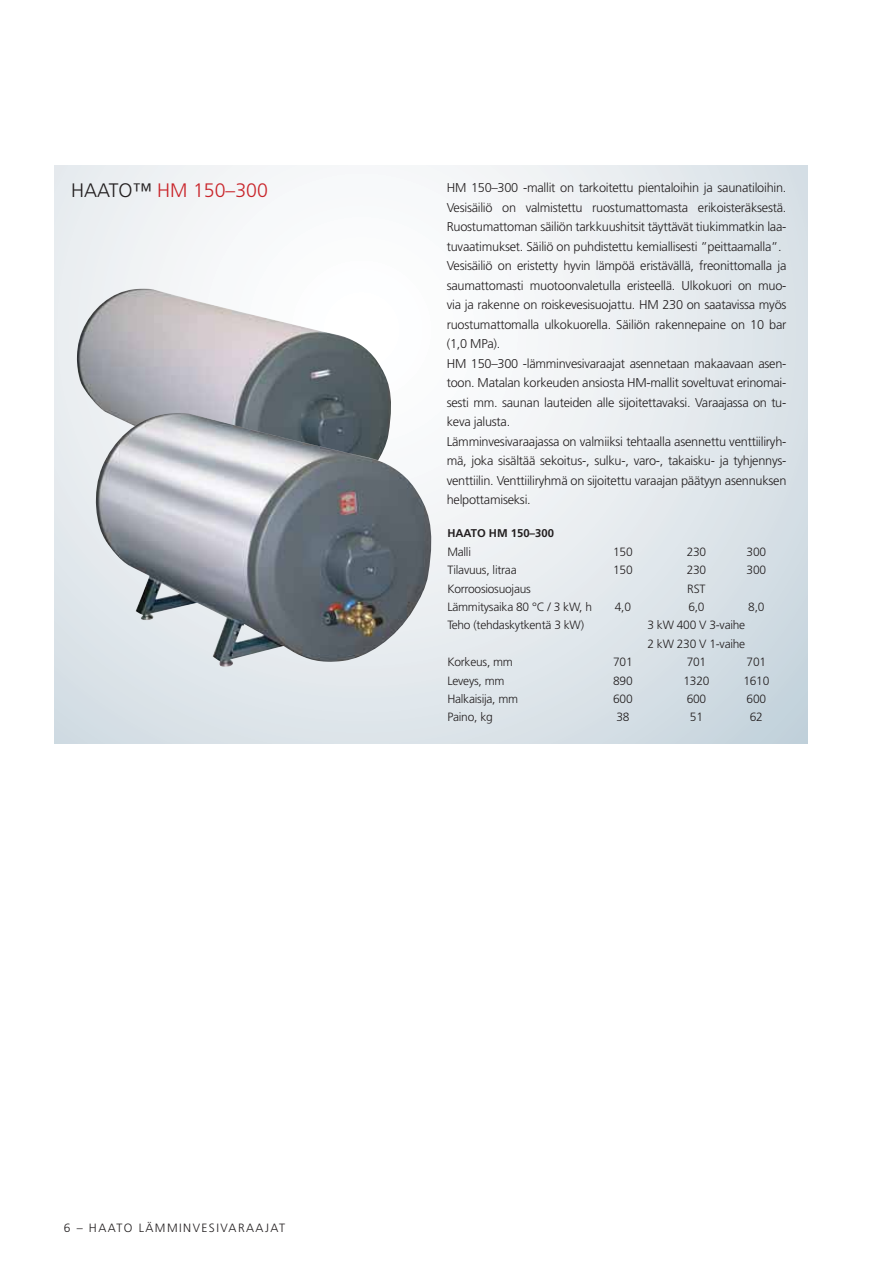
<style>
.page{position:relative;width:893px;height:1263px;background:#fff}
.page>*{position:absolute;margin:0;border:0;box-sizing:border-box;transform-origin:0 0}
.t1{font:300 19.5px "Frutiger";color:#c9252b}
.t2{font:300 12.75px/19.5px "Frutiger";letter-spacing:-.02em;color:#231f20}
.t3{font:300 12px/18.5px "Frutiger";letter-spacing:-.02em;color:#231f20}
.t4{font:300 12px "Frutiger";letter-spacing:.12em;color:#231f20}
.t5{font:700 11.25px "Frutiger";color:#231f20}
.s1{color:#231f20}
</style>
<div class="page">
<svg style="left:54px;top:166px;width:754px;height:577px"></svg>
<img style="left:77px;top:289px;width:318px;height:224px">
<img style="left:95px;top:413px;width:338px;height:254px">
<h1 class="t1" style="left:71px;top:182px;width:198px"><span class="s1">HAATO™</span> HM 150–300</h1>
<p class="t2" style="left:447px;top:179px;width:341px">HM 150–300 -mallit on tarkoitettu pientaloihin ja saunatiloihin.<br>Vesisäiliö on valmistettu ruostumattomasta erikoisteräksestä.<br>Ruostumattoman säiliön tarkkuushitsit täyttävät tiukimmatkin laa&shy;tuvaatimukset. Säiliö on puhdistettu kemiallisesti ”peittaamalla”.<br>Vesisäiliö on eristetty hyvin lämpöä eristävällä, freonittomalla ja saumattomasti muotoonvaletulla eristeellä. Ulkokuori on muo&shy;via ja rakenne on roiskevesisuojattu. HM 230 on saatavissa myös ruostumattomalla ulkokuorella. Säiliön rakennepaine on 10 bar (1,0 MPa).<br>HM 150–300 -lämminvesivaraajat asennetaan makaavaan asen&shy;toon. Matalan korkeuden ansiosta HM-mallit soveltuvat erinomai&shy;sesti mm. saunan lauteiden alle sijoitettavaksi. Varaajassa on tu&shy;keva jalusta.<br>Lämminvesivaraajassa on valmiiksi tehtaalla asennettu venttiiliryh&shy;mä, joka sisältää sekoitus-, sulku-, varo-, takaisku- ja tyhjennys&shy;venttiilin. Venttiiliryhmä on sijoitettu varaajan päätyyn asennuksen helpottamiseksi.</p>
<p class="t5" style="left:447px;top:528px;width:108px">HAATO HM 150–300</p>
<p class="t3" style="left:447px;top:543px;width:25px">Malli</p>
<p class="t3" style="left:613px;top:543px;width:21px">150</p>
<p class="t3" style="left:687px;top:543px;width:21px">230</p>
<p class="t3" style="left:747px;top:543px;width:21px">300</p>
<p class="t3" style="left:447px;top:562px;width:71px">Tilavuus, litraa</p>
<p class="t3" style="left:613px;top:562px;width:21px">150</p>
<p class="t3" style="left:687px;top:562px;width:21px">230</p>
<p class="t3" style="left:747px;top:562px;width:21px">300</p>
<p class="t3" style="left:447px;top:580px;width:85px">Korroosiosuojaus</p>
<p class="t3" style="left:687px;top:580px;width:20px">RST</p>
<p class="t3" style="left:447px;top:599px;width:146px">Lämmitysaika 80 °C / 3 kW, h</p>
<p class="t3" style="left:615px;top:599px;width:18px">4,0</p>
<p class="t3" style="left:688px;top:599px;width:18px">6,0</p>
<p class="t3" style="left:748px;top:599px;width:18px">8,0</p>
<p class="t3" style="left:447px;top:617px;width:138px">Teho (tehdaskytkentä 3 kW)</p>
<p class="t3" style="left:647px;top:617px;width:99px">3 kW 400 V 3-vaihe<br>2 kW 230 V 1-vaihe</p>
<p class="t3" style="left:447px;top:654px;width:67px">Korkeus, mm</p>
<p class="t3" style="left:613px;top:654px;width:21px">701</p>
<p class="t3" style="left:687px;top:654px;width:21px">701</p>
<p class="t3" style="left:747px;top:654px;width:21px">701</p>
<p class="t3" style="left:447px;top:672px;width:59px">Leveys, mm</p>
<p class="t3" style="left:613px;top:672px;width:21px">890</p>
<p class="t3" style="left:683px;top:672px;width:27px">1320</p>
<p class="t3" style="left:743px;top:672px;width:27px">1610</p>
<p class="t3" style="left:447px;top:691px;width:72px">Halkaisija, mm</p>
<p class="t3" style="left:613px;top:691px;width:21px">600</p>
<p class="t3" style="left:687px;top:691px;width:21px">600</p>
<p class="t3" style="left:747px;top:691px;width:21px">600</p>
<p class="t3" style="left:447px;top:709px;width:47px">Paino, kg</p>
<p class="t3" style="left:616px;top:709px;width:15px">38</p>
<p class="t3" style="left:690px;top:709px;width:15px">51</p>
<p class="t3" style="left:750px;top:709px;width:15px">62</p>
<p class="t4" style="left:64px;top:1222px;width:223px">6 – HAATO LÄMMINVESIVARAAJAT</p>
</div>
